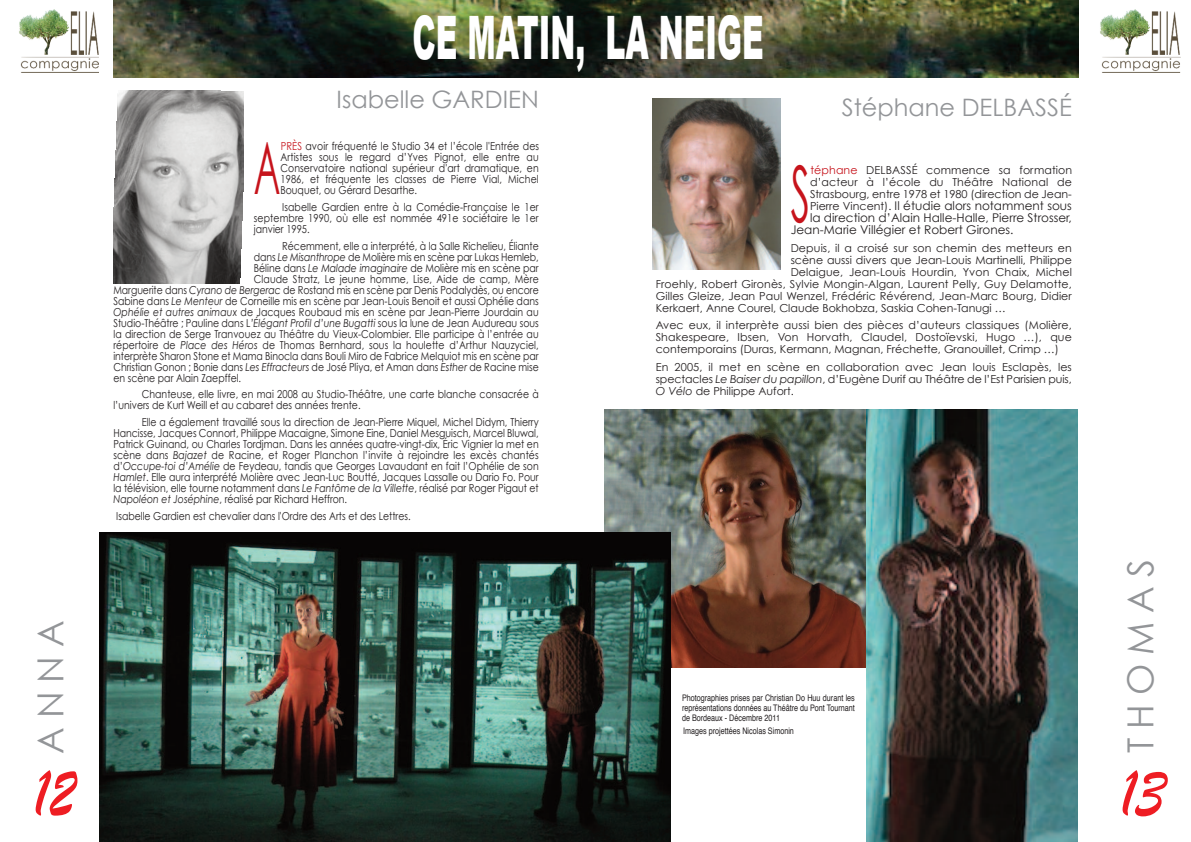
<style>
.page{position:relative;width:1191px;height:842px;background:#fff}
.page>*{position:absolute;margin:0;border:0;box-sizing:border-box;transform-origin:0 0}
.t1{font:77.8px "Century Gothic";color:#c6131b;scale:.5 1}
.t2{font:72.2px "Century Gothic";color:#c6131b;scale:.5 1}
.t3{font:72px "Brush Script";color:#ee1d23;scale:.8 1}
.t4{font:900 60px "Arial";color:#fff;scale:.5 1}
.t5{font:36px "Century Gothic";letter-spacing:.25em;color:#939598}
.t6{font:24px "Century Gothic";color:#939598}
.t7{font:12px "Century Gothic";color:#231f20}
.t8{font:11px/11px "Century Gothic";color:#231f20;text-align:justify;scale:.85 1}
.t9{font:11px/12px "Century Gothic";color:#231f20;text-align:justify}
.t10{font:9px/10px "Helvetica";color:#231f20;text-align:justify;scale:.8 1}
.s1{color:#c6131b}
.s2{font-style:italic}
.s3{font-size:11px}
</style>
<div class="page">
<img style="left:604px;top:410px;width:262px;height:257px">
<img style="left:114px;top:0;width:964px;height:78px">
<img style="left:19px;top:9px;width:80px;height:63px">
<img style="left:1100px;top:9px;width:80px;height:63px">
<img style="left:652px;top:98px;width:128px;height:171px">
<img style="left:113px;top:90px;width:131px;height:193px">
<img style="left:100px;top:533px;width:570px;height:309px">
<img style="left:866px;top:410px;width:211px;height:432px">
<h3 class="t4" style="left:412px;top:-7px;width:704px">CE MATIN, LA NEIGE</h3>
<h3 class="t6" style="left:336px;top:84px;width:204px">Isabelle GARDIEN</h3>
<h3 class="t6" style="left:841px;top:92px;width:232px">stéphane DELBAssÉ</h3>
<h2 class="t2" style="left:254px;top:122px;width:55px">A</h2>
<p class="t8" style="left:280px;top:140px;width:306px"><span class="s1">PRès</span> avoir fréquenté le studio 34 et l’école l'Entrée des Artistes sous le regard d’Yves Pignot, elle entre au Conservatoire national supérieur d'art dramatique, en 1986, et fréquente les classes de Pierre vial, Michel Bouquet, ou Gérard Desarthe.</p>
<p class="t8" style="left:254px;top:201px;width:337px;text-indent:28px">Isabelle Gardien entre à la Comédie-Française le 1er septembre 1990, où elle est nommée 491e sociétaire le 1er janvier 1995.</p>
<p class="t8" style="left:282px;top:240px;width:303px">Récemment, elle a interprété, à la salle Richelieu, Éliante</p>
<p class="t8" style="left:254px;top:251px;width:337px">dans <span class="s2">Le Misanthrope</span> de Molière mis en scène par Lukas Hemleb,</p>
<p class="t8" style="left:254px;top:262px;width:337px">Béline dans <span class="s2">Le Malade imaginaire</span> de Molière mis en scène par</p>
<p class="t8" style="left:254px;top:273px;width:337px">Claude stratz, Le jeune homme, Lise, Aide de camp, Mère</p>
<p class="t8" style="left:113px;top:284px;width:502px">Marguerite dans <span class="s2">Cyrano de Bergerac</span> de Rostand mis en scène par Denis Podalydès, ou encore</p>
<p class="t8" style="left:113px;top:295px;width:502px">sabine dans <span class="s2">Le Menteur</span> de Corneille mis en scène par Jean-Louis Benoit et aussi Ophélie dans</p>
<p class="t8" style="left:113px;top:306px;width:502px"><span class="s2">Ophélie et autres animaux</span> de Jacques Roubaud mis en scène par Jean-Pierre Jourdain au</p>
<p class="t8" style="left:113px;top:317px;width:502px">studio-Théâtre ; Pauline dans L<span class="s2">’Élégant Profil d’une Bugatti</span> sous la lune de Jean Audureau sous</p>
<p class="t8" style="left:113px;top:328px;width:502px">la direction de serge Tranvouez au Théâtre du vieux-Colombier. Elle participe à l’entrée au</p>
<p class="t8" style="left:113px;top:339px;width:502px">répertoire de <span class="s2">Place des Héros</span> de Thomas Bernhard, sous la houlette d’Arthur Nauzyciel,</p>
<p class="t8" style="left:113px;top:350px;width:502px">interprète sharon stone et Mama Binocla dans Bouli Miro de Fabrice Melquiot mis en scène par</p>
<p class="t8" style="left:113px;top:361px;width:502px">Christian Gonon ; Bonie dans <span class="s2">Les Effracteurs</span> de José Pliya, et Aman dans <span class="s2">Esther</span> de Racine mise</p>
<p class="t8" style="left:113px;top:372px;width:152px">en scène par Alain Zaepffel.</p>
<p class="t8" style="left:113px;top:388px;width:502px;text-indent:28px">Chanteuse, elle livre, en mai 2008 au studio-Théâtre, une carte blanche consacrée à l’univers de Kurt Weill et au cabaret des années trente.</p>
<p class="t8" style="left:113px;top:416px;width:502px;text-indent:28px">Elle a également travaillé sous la direction de Jean-Pierre Miquel, Michel Didym, Thierry Hancisse, Jacques Connort, Philippe Macaigne, simone Eine, Daniel Mesguisch, Marcel Bluwal, Patrick Guinand, ou Charles Tordjman. Dans les années quatre-vingt-dix, Éric vignier la met en scène dans <span class="s2">Bajazet</span> de Racine, et Roger Planchon l’invite à rejoindre les excès chantés d’<span class="s2">Occupe-toi d’Amélie</span> de Feydeau, tandis que Georges Lavaudant en fait l’Ophélie de son <span class="s2">Hamlet</span>. Elle aura interprété Molière avec Jean-Luc Boutté, Jacques Lassalle ou Dario Fo. Pour la télévision, elle tourne notamment dans <span class="s2">Le Fantôme de la Villette</span>, réalisé par Roger Pigaut et <span class="s2">Napoléon et Joséphine</span>, réalisé par Richard Heffron.</p>
<p class="t8" style="left:116px;top:510px;width:348px">Isabelle Gardien est chevalier dans l'Ordre des Arts et des Lettres.</p>
<h1 class="t1" style="left:790px;top:144px;width:40px">s</h1>
<p class="t9" style="left:810px;top:164px;width:264px"><span class="s1">téphane</span> DELBAssÉ commence sa formation d’acteur à l’école du Théâtre National de strasbourg, entre 1978 et 1980 (direction de Jean-</p>
<p class="t7" style="left:810px;top:198px;width:263px"><span class="s3">Pierre vincent).</span> Il étudie alors notamment sous</p>
<p class="t7" style="left:810px;top:210px;width:263px">la direction d’Alain Halle-Halle, Pierre strosser,</p>
<p class="t7" style="left:790px;top:222px;width:224px">Jean-Marie villégier et Robert Girones.</p>
<p class="t9" style="left:790px;top:241px;width:283px">Depuis, il a croisé sur son chemin des metteurs en</p>
<p class="t9" style="left:790px;top:253px;width:283px">scène aussi divers que Jean-Louis Martinelli, Philippe</p>
<p class="t9" style="left:790px;top:265px;width:283px">Delaigue, Jean-Louis Hourdin, Yvon Chaix, Michel</p>
<p class="t9" style="left:655px;top:277px;width:418px">Froehly, Robert Gironès, sylvie Mongin-Algan, Laurent Pelly, Guy Delamotte,</p>
<p class="t9" style="left:655px;top:289px;width:418px">Gilles Gleize, Jean Paul Wenzel, Frédéric Révérend, Jean-Marc Bourg, Didier</p>
<p class="t9" style="left:655px;top:301px;width:351px">Kerkaert, Anne Courel, Claude Bokhobza, saskia Cohen-Tanugi …</p>
<p class="t9" style="left:655px;top:319px;width:418px">Avec eux, il interprète aussi bien des pièces d’auteurs classiques (Molière, shakespeare, Ibsen, von Horvath, Claudel, Dostoïevski, Hugo …), que contemporains (Duras, Kermann, Magnan, Fréchette, Granouillet, Crimp …)</p>
<p class="t9" style="left:655px;top:361px;width:418px">En 2005, il met en scène en collaboration avec Jean louis Esclapès, les spectacles <span class="s2">Le Baiser du papillon</span>, d’Eugène Durif au Théâtre de l’Est Parisien puis, <span class="s2">O Vélo</span> de Philippe Aufort.</p>
<h3 class="t5" style="left:27px;top:754px;width:135px;rotate:-90deg">ANNA</h3>
<h3 class="t3" style="left:34px;top:752px;width:53px">12</h3>
<p class="t10" style="left:682px;top:693px;width:217px">Photographies prises par Christian Do Huu durant les représentations données au Théâtre du Pont Tournant de Bordeaux - Décembre 2011</p>
<p class="t10" style="left:683px;top:726px;width:140px">Images projettées Nicolas Simonin</p>
<h3 class="t5" style="left:1117px;top:753px;width:195px;rotate:-90deg">THOMAs</h3>
<h3 class="t3" style="left:1120px;top:752px;width:58px">13</h3>
</div>
